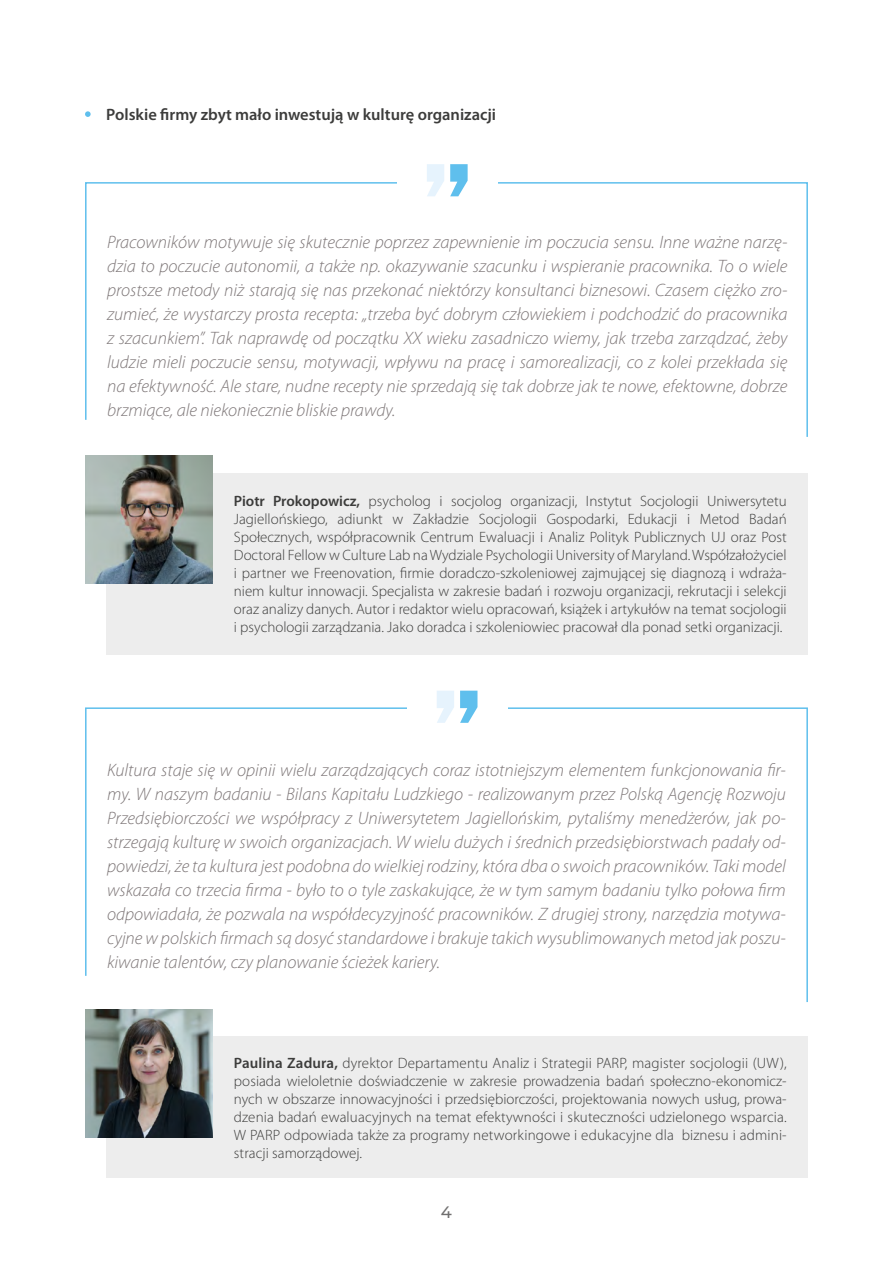
<style>
.page{position:relative;width:893px;height:1263px;background:#fff}
.page>*{position:absolute;margin:0;border:0;box-sizing:border-box;transform-origin:0 0}
.t1{font:italic 300 18px/24px "Myriad Pro";color:#7d7677;text-align:justify}
.t2{font:600 16.5px "Myriad Pro";color:#3c3c3b}
.t3{font:500 16.5px "Montserrat";color:#706f6f}
.t4{font:300 15px/18px "Myriad Pro";color:#3c3c3b;text-align:justify}
.s1{font-weight:600}
</style>
<div class="page">
<svg style="left:85px;top:111px;width:6px;height:6px"></svg>
<div style="left:106px;top:473px;width:702px;height:181px;background:#ededed"></div>
<div style="left:106px;top:1036px;width:702px;height:142px;background:#ededed"></div>
<img style="left:85px;top:456px;width:128px;height:127px">
<img style="left:85px;top:1010px;width:128px;height:127px">
<svg style="left:85px;top:182px;width:723px;height:255px"></svg>
<svg style="left:85px;top:707px;width:723px;height:295px"></svg>
<div style="left:397px;top:159px;width:100px;height:32px;background:#fff"></div>
<svg style="left:450px;top:164px;width:18px;height:32px"></svg>
<svg style="left:427px;top:164px;width:17px;height:32px"></svg>
<div style="left:407px;top:685px;width:100px;height:33px;background:#fff"></div>
<svg style="left:460px;top:691px;width:17px;height:32px"></svg>
<svg style="left:437px;top:691px;width:17px;height:32px"></svg>
<p class="t2" style="left:106px;top:104px;width:391px">Polskie firmy zbyt mało inwestują w kulturę organizacji</p>
<p class="t1" style="left:107px;top:230px;width:682px">Pracowników motywuje się skutecznie poprzez zapewnienie im poczucia sensu. Inne ważne narzę&shy;dzia to poczucie autonomii, a także np. okazywanie szacunku i wspieranie pracownika. To o wiele prostsze metody niż starają się nas przekonać niektórzy konsultanci biznesowi. Czasem ciężko zro&shy;zumieć, że wystarczy prosta recepta: „trzeba być dobrym człowiekiem i podchodzić do pracownika z szacunkiem”. Tak naprawdę od początku XX wieku zasadniczo wiemy, jak trzeba zarządzać, żeby ludzie mieli poczucie sensu, motywacji, wpływu na pracę i samorealizacji, co z kolei przekłada się na efektywność. Ale stare, nudne recepty nie sprzedają się tak dobrze jak te nowe, efektowne, dobrze brzmiące, ale niekoniecznie bliskie prawdy.</p>
<p class="t4" style="left:234px;top:492px;width:554px"><span class="s1">Piotr Prokopowicz,</span> psycholog i socjolog organizacji, Instytut Socjologii Uniwersytetu Jagiellońskiego, adiunkt w Zakładzie Socjologii Gospodarki, Edukacji i Metod Badań Społecznych, współpracownik Centrum Ewaluacji i Analiz Polityk Publicznych UJ oraz Post Doctoral Fellow w Culture Lab na Wydziale Psychologii University of Maryland. Współzałożyciel i partner we Freenovation, firmie doradczo-szkoleniowej zajmującej się diagnozą i wdraża&shy;niem kultur innowacji. Specjalista w zakresie badań i rozwoju organizacji, rekrutacji i selekcji oraz analizy danych. Autor i redaktor wielu opracowań, książek i artykułów na temat socjologii i psychologii zarządzania. Jako doradca i szkoleniowiec pracował dla ponad setki organizacji.</p>
<p class="t1" style="left:107px;top:758px;width:680px">Kultura staje się w opinii wielu zarządzających coraz istotniejszym elementem funkcjonowania fir&shy;my. W naszym badaniu - Bilans Kapitału Ludzkiego - realizowanym przez Polską Agencję Rozwoju Przedsiębiorczości we współpracy z Uniwersytetem Jagiellońskim, pytaliśmy menedżerów, jak po&shy;strzegają kulturę w swoich organizacjach. W wielu dużych i średnich przedsiębiorstwach padały od&shy;powiedzi, że ta kultura jest podobna do wielkiej rodziny, która dba o swoich pracowników. Taki model wskazała co trzecia firma - było to o tyle zaskakujące, że w tym samym badaniu tylko połowa firm odpowiadała, że pozwala na współdecyzyjność pracowników. Z drugiej strony, narzędzia motywa&shy;cyjne w polskich firmach są dosyć standardowe i brakuje takich wysublimowanych metod jak poszu&shy;kiwanie talentów, czy planowanie ścieżek kariery.</p>
<p class="t4" style="left:234px;top:1053px;width:554px"><span class="s1">Paulina Zadura,</span> dyrektor Departamentu Analiz i Strategii PARP, magister socjologii (UW), posiada wieloletnie doświadczenie w zakresie prowadzenia badań społeczno-ekonomicz&shy;nych w obszarze innowacyjności i przedsiębiorczości, projektowania nowych usług, prowa&shy;dzenia badań ewaluacyjnych na temat efektywności i skuteczności udzielonego wsparcia.<br>W PARP odpowiada także za programy networkingowe i edukacyjne dla biznesu i admini&shy;stracji samorządowej.</p>
<p class="t3" style="left:441px;top:1201px;width:13px">4</p>
</div>
